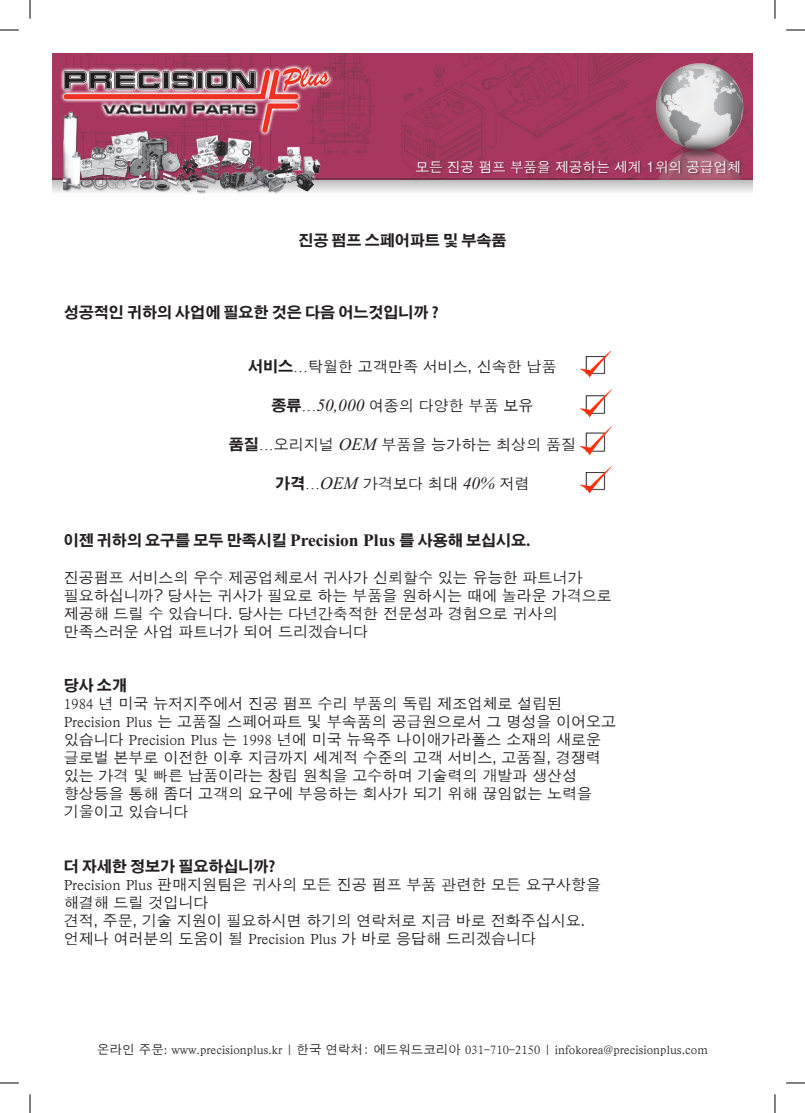
<style>
.page{position:relative;width:805px;height:1113px;background:#fff}
.page>*{position:absolute;margin:0;border:0;box-sizing:border-box;transform-origin:0 0}
.t1{font:15px/18px "Apple Gothic";color:#231f20}
.t2{font:700 15px "Adobe Gothic Std";color:#231f20}
.t3{font:13.75px "Apple Gothic";letter-spacing:-.01em;color:#fff}
.t4{font:12.5px "SIL Kai Reg Jian";color:#231f20}
.s1{font-family:"Adobe Gothic Std";font-weight:700}
.s2{font-family:"Times New Roman"}
.s3{font-family:"Times";font-style:italic;font-size:17.5px}
.s4{font-family:"Times";font-size:17.5px}
.s5{font-family:"SIL Kai Reg Jian"}
.s6{font-family:"Apple Gothic"}
</style>
<div class="page">
<img style="left:579px;top:351px;width:33px;height:27px">
<img style="left:579px;top:388px;width:34px;height:30px">
<img style="left:579px;top:425px;width:34px;height:31px">
<img style="left:579px;top:465px;width:34px;height:29px">
<img style="left:52px;top:54px;width:584px;height:124px">
<img style="left:52px;top:54px;width:285px;height:90px">
<svg style="left:52px;top:178px;width:700px;height:14px;background:#ccc1c5"></svg>
<img style="left:64px;top:108px;width:257px;height:86px">
<img style="left:636px;top:53px;width:116px;height:126px">
<div style="left:416px;top:161px;width:324px;height:14px;background:#231f20;opacity:.4"></div>
<svg style="left:0;top:29px;width:19px;height:2px"></svg>
<svg style="left:786px;top:29px;width:18px;height:2px"></svg>
<svg style="left:0;top:1082px;width:19px;height:1px"></svg>
<svg style="left:786px;top:1082px;width:18px;height:1px"></svg>
<svg style="left:29px;top:0;width:2px;height:19px"></svg>
<svg style="left:29px;top:1094px;width:2px;height:18px"></svg>
<svg style="left:774px;top:0;width:1px;height:19px"></svg>
<svg style="left:774px;top:1094px;width:1px;height:18px"></svg>
<p class="t3" style="left:415px;top:159px;width:327px">모든 진공 펌프 부품을 제공하는 세계 1위의 공급업체</p>
<p class="t2" style="left:298px;top:231px;width:209px">진공 펌프 스페어파트 및 부속품</p>
<p class="t2" style="left:64px;top:303px;width:376px">성공적인 귀하의 사업에 필요한 것은 다음 어느것입니까 ?</p>
<p class="t1" style="left:248px;top:358px;width:310px"><span class="s1">서비스</span><span class="s2">…</span>탁월한 고객만족 서비스, 신속한 납품</p>
<p class="t1" style="left:271px;top:397px;width:263px"><span class="s1">종류</span><span class="s2">…</span><span class="s3">50,000</span> 여종의 다양한 부품 보유</p>
<p class="t1" style="left:229px;top:436px;width:348px"><span class="s1">품질</span><span class="s2">…</span>오리지널 <span class="s3">OEM</span> 부품을 능가하는 최상의 품질</p>
<p class="t1" style="left:275px;top:475px;width:256px"><span class="s1">가격</span><span class="s2">…</span><span class="s3">OEM</span> 가격보다 최대 <span class="s3">40%</span> 저렴</p>
<p class="t2" style="left:64px;top:531px;width:468px">이젠 귀하의 요구를 모두 만족시킬 <span class="s4">Precision Plus</span> 를 사용해 보십시요.</p>
<p class="t1" style="left:64px;top:568px;width:549px">진공펌프 서비스의 우수 제공업체로서 귀사가 신뢰할수 있는 유능한 파트너가 필요하십니까? 당사는 귀사가 필요로 하는 부품을 원하시는 때에 놀라운 가격으로 제공해 드릴 수 있습니다. 당사는 다년간축적한 전문성과 경험으로 귀사의 만족스러운 사업 파트너가 되어 드리겠습니다</p>
<p class="t2" style="left:64px;top:676px;width:65px">당사 소개</p>
<p class="t1" style="left:64px;top:694px;width:554px"><span class="s5">1984</span> 년 미국 뉴저지주에서 진공 펌프 수리 부품의 독립 제조업체로 설립된 <span class="s5">Precision Plus</span> 는 고품질 스페어파트 및 부속품의 공급원으로서 그 명성을 이어오고 있습니다 <span class="s5">Precision Plus</span> 는 <span class="s5">1998</span> 년에 미국 뉴욕주 나이애가라폴스 소재의 새로운 글로벌 본부로 이전한 이후 지금까지 세계적 수준의 고객 서비스, 고품질, 경쟁력 있는 가격 및 빠른 납품이라는 창립 원칙을 고수하며 기술력의 개발과 생산성 향상등을 통해 좀더 고객의 요구에 부응하는 회사가 되기 위해 끊임없는 노력을 기울이고 있습니다</p>
<p class="t2" style="left:64px;top:857px;width:213px">더 자세한 정보가 필요하십니까?</p>
<p class="t1" style="left:64px;top:875px;width:538px"><span class="s5">Precision Plus</span> 판매지원팀은 귀사의 모든 진공 펌프 부품 관련한 모든 요구사항을 해결해 드릴 것입니다<br>견적, 주문, 기술 지원이 필요하시면 하기의 연락처로 지금 바로 전화주십시요. 언제나 여러분의 도움이 될 <span class="s5">Precision Plus</span> 가 바로 응답해 드리겠습니다</p>
<p class="t4" style="left:97px;top:1041px;width:611px"><span class="s6">온라인 주문</span>: www.precisionplus.kr | <span class="s6">한국 연락처: 에드워드코리아</span> 031-710-2150 | infokorea@precisionplus.com</p>
</div>
